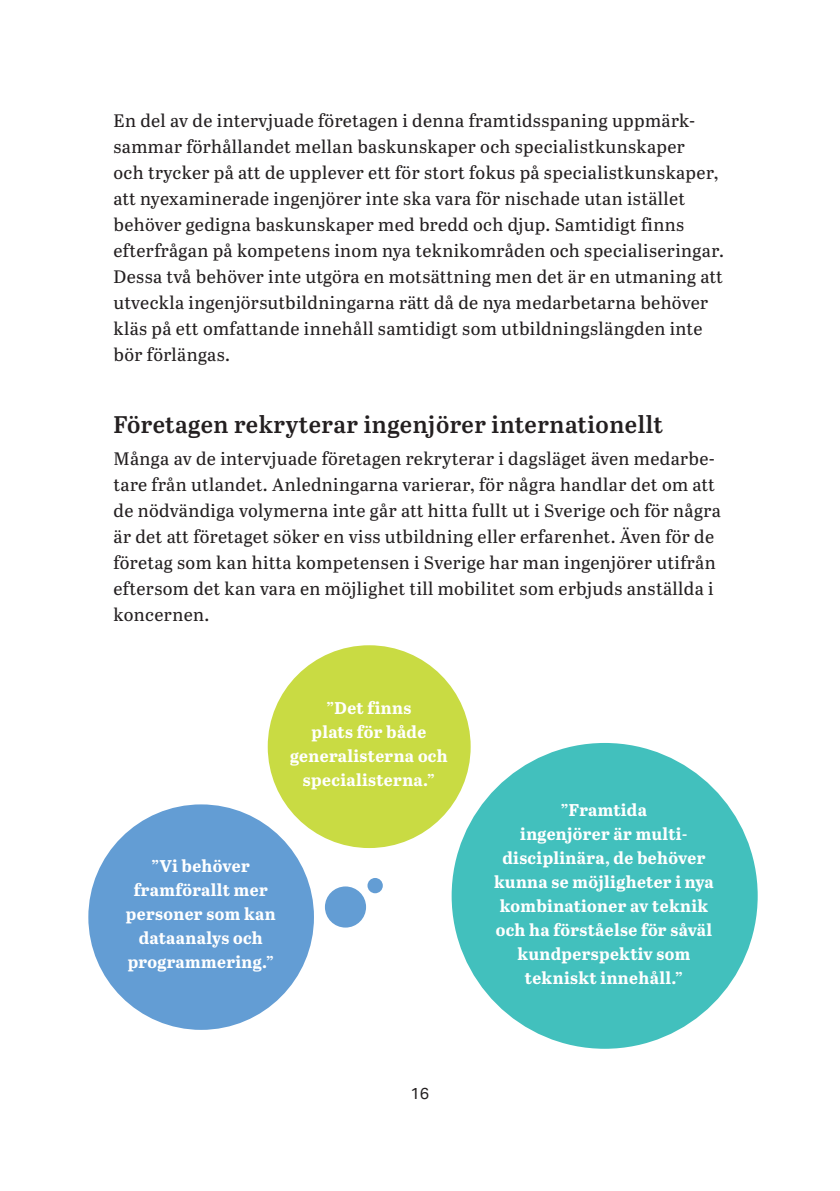
<style>
.page{position:relative;width:840px;height:1191px;background:#fff}
.page>*{position:absolute;margin:0;border:0;box-sizing:border-box;transform-origin:0 0}
.t1{font:600 24px "Abril Text";letter-spacing:.02em;color:#231f20}
.t2{font:18px/26px "Abril Text";letter-spacing:.02em;color:#231f20}
.t3{font:700 17px/24px "Abril Text";letter-spacing:.02em;color:#fff;text-align:center}
.t4{font:16px "Aktiv Grotesk";color:#231f20}
</style>
<div class="page">
<div style="left:451px;top:743px;width:306px;height:305px;background:#42c0bd;border-radius:50%"></div>
<div style="left:267px;top:645px;width:203px;height:203px;background:#c9db43;border-radius:50%"></div>
<div style="left:88px;top:804px;width:226px;height:225px;background:#639dd4;border-radius:50%"></div>
<div style="left:367px;top:878px;width:15px;height:15px;background:#639dd4;border-radius:50%"></div>
<div style="left:325px;top:886px;width:41px;height:41px;background:#639dd4;border-radius:50%"></div>
<p class="t2" style="left:113px;top:107px;width:611px">En del av de intervjuade företagen i denna framtidsspaning uppmärk&shy;sammar förhållandet mellan baskunskaper och specialistkunskaper<br>och trycker på att de upplever ett för stort fokus på specialistkunskaper, att nyexaminerade ingenjörer inte ska vara för nischade utan istället behöver gedigna baskunskaper med bredd och djup. Samtidigt finns efterfrågan på kompetens inom nya teknikområden och specialiseringar.<br>Dessa två behöver inte utgöra en motsättning men det är en utmaning att utveckla ingenjörsutbildningarna rätt då de nya medarbetarna behöver kläs på ett omfattande innehåll samtidigt som utbildningslängden inte bör förlängas.</p>
<h1 class="t1" style="left:113px;top:407px;width:551px">Företagen rekryterar ingenjörer internationellt</h1>
<p class="t2" style="left:113px;top:444px;width:608px">Många av de intervjuade företagen rekryterar i dagsläget även medarbe&shy;tare från utlandet. Anledningarna varierar, för några handlar det om att de nödvändiga volymerna inte går att hitta fullt ut i Sverige och för några är det att företaget söker en viss utbildning eller erfarenhet. Även för de företag som kan hitta kompetensen i Sverige har man ingenjörer utifrån eftersom det kan vara en möjlighet till mobilitet som erbjuds anställda i koncernen.</p>
<p class="t3" style="left:290px;top:695px;width:159px">”Det finns<br>plats för både generalisterna och specialisterna.”</p>
<p class="t3" style="left:126px;top:853px;width:151px">”Vi behöver framförallt mer personer som kan dataanalys och programmering.”</p>
<p class="t4" style="left:410px;top:1084px;width:20px">16</p>
<p class="t3" style="left:493px;top:797px;width:221px">”Framtida<br>ingenjörer är multi&shy;disciplinära, de behöver kunna se möjligheter i nya kombinationer av teknik och ha förståelse för såväl kundperspektiv som tekniskt innehåll.”</p>
</div>
